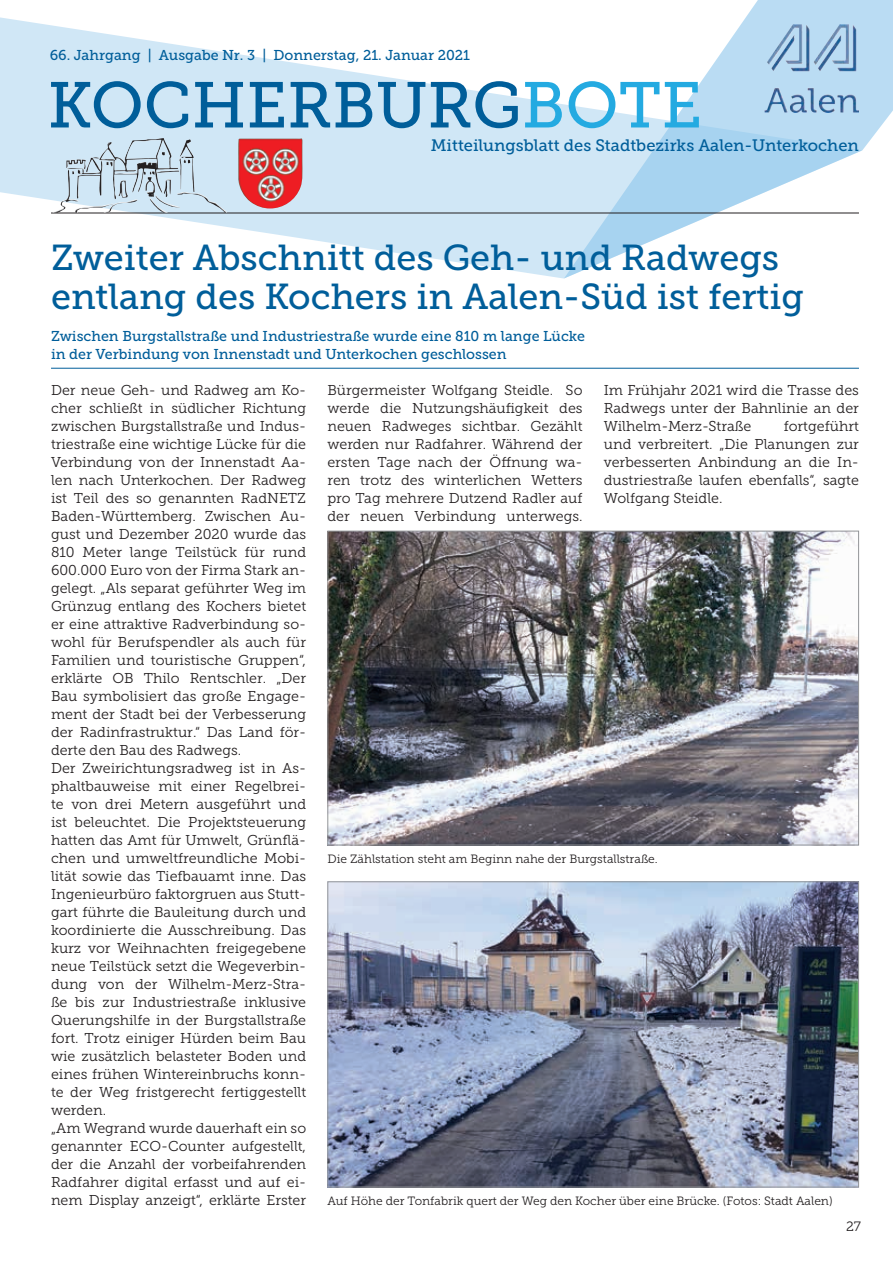
<style>
.page{position:relative;width:893px;height:1263px;background:#fff}
.page>*{position:absolute;margin:0;border:0;box-sizing:border-box;transform-origin:0 0}
.t1{font:64.5px "Museo Slab 500";color:#005e9a}
.t2{font:36px/39px "Museo Slab 500";color:#005e9a}
.t3{font:16.5px "Museo Slab 500";color:#005e9a}
.t4{font:14.25px/18px "Museo Slab 300";color:#231f20;text-align:justify}
.t5{font:14.25px/18px "Museo Slab 500";color:#005e9a}
.t6{font:13.5px "Museo Slab 300";color:#231f20}
.t7{font:12px "Museo Slab 300";color:#231f20}
.s1{color:#24aae1}
</style>
<div class="page">
<svg style="left:0;top:17px;width:564px;height:262px;fill:#d0e7f6"></svg>
<svg style="left:564px;top:0;width:329px;height:279px"></svg>
<img style="left:831px;top:24px;width:25px;height:47px">
<hr style="left:51px;top:213px;width:808px;height:1px;background:#231f20">
<img style="left:238px;top:138px;width:65px;height:70px">
<img style="left:99px;top:138px;width:87px;height:61px">
<hr style="left:51px;top:368px;width:808px;height:1px;background:#005e9a">
<img style="left:329px;top:533px;width:528px;height:310px">
<div style="left:327px;top:531px;width:532px;height:314px;border:1px solid #939598"></div>
<img style="left:329px;top:883px;width:528px;height:302px">
<div style="left:327px;top:881px;width:532px;height:306px;border:1px solid #939598"></div>
<p class="t5" style="left:50px;top:46px;width:422px">66. Jahrgang | Ausgabe Nr. 3 | Donnerstag, 21. Januar 2021</p>
<h1 class="t1" style="left:48px;top:69px;width:656px">KOCHERBURG<span class="s1">BOTE</span></h1>
<p class="t3" style="left:431px;top:136px;width:430px">Mitteilungsblatt des Stadtbezirks Aalen-Unterkochen</p>
<h2 class="t2" style="left:51px;top:239px;width:754px">Zweiter Abschnitt des Geh- und Radwegs entlang des Kochers in Aalen-Süd ist fertig</h2>
<p class="t5" style="left:51px;top:327px;width:536px">Zwischen Burgstallstraße und Industriestraße wurde eine 810 m lange Lücke in der Verbindung von Innenstadt und Unterkochen geschlossen</p>
<p class="t4" style="left:51px;top:381px;width:257px;text-align:left">Der neue Geh- und Radweg am Ko&shy;cher schließt in südlicher Richtung zwischen Burgstallstraße und Indus&shy;triestraße eine wichtige Lücke für die Verbindung von der Innenstadt Aa&shy;len nach Unterkochen. Der Radweg ist Teil des so genannten RadNETZ Baden-Württemberg. Zwischen Au&shy;gust und Dezember 2020 wurde das 810 Meter lange Teilstück für rund 600.000 Euro von der Firma Stark an&shy;gelegt. „Als separat geführter Weg im Grünzug entlang des Kochers bietet er eine attraktive Radverbindung so&shy;wohl für Berufspendler als auch für Familien und touristische Gruppen“, erklärte OB Thilo Rentschler. „Der Bau symbolisiert das große Engage&shy;ment der Stadt bei der Verbesserung der Radinfrastruktur.“ Das Land för&shy;derte den Bau des Radwegs.<br>Der Zweirichtungsradweg ist in As&shy;phaltbauweise mit einer Regelbrei&shy;te von drei Metern ausgeführt und ist beleuchtet. Die Projektsteuerung hatten das Amt für Umwelt, Grünflä&shy;chen und umweltfreundliche Mobi&shy;lität sowie das Tiefbauamt inne. Das Ingenieurbüro faktorgruen aus Stutt&shy;gart führte die Bauleitung durch und koordinierte die Ausschreibung. Das kurz vor Weihnachten freigegebene neue Teilstück setzt die Wegeverbin&shy;dung von der Wilhelm-Merz-Stra&shy;ße bis zur Industriestraße inklusive Querungshilfe in der Burgstallstraße fort. Trotz einiger Hürden beim Bau wie zusätzlich belasteter Boden und eines frühen Wintereinbruchs konn&shy;te der Weg fristgerecht fertiggestellt werden.<br>„Am Wegrand wurde dauerhaft ein so genannter ECO-Counter aufgestellt, der die Anzahl der vorbeifahrenden Radfahrer digital erfasst und auf ei&shy;nem Display anzeigt“, erklärte Erster</p>
<p class="t4" style="left:327px;top:381px;width:257px">Bürgermeister Wolfgang Steidle. So werde die Nutzungshäufigkeit des neuen Radweges sichtbar. Gezählt werden nur Radfahrer. Während der ersten Tage nach der Öffnung wa&shy;ren trotz des winterlichen Wetters pro Tag mehrere Dutzend Radler auf der neuen Verbindung unterwegs.</p>
<p class="t4" style="left:604px;top:381px;width:257px">Im Frühjahr 2021 wird die Trasse des Radwegs unter der Bahnlinie an der Wilhelm-Merz-Straße</p>
<p class="t4" style="left:604px;top:417px;width:257px;text-indent:180px">fortgeführt und verbreitert. „Die Planungen zur verbesserten Anbindung an die In&shy;dustriestraße laufen ebenfalls“, sagte Wolfgang Steidle.</p>
<p class="t7" style="left:327px;top:853px;width:332px">Die Zählstation steht am Beginn nahe der Burgstallstraße.</p>
<p class="t7" style="left:327px;top:1195px;width:507px">Auf Höhe der Tonfabrik quert der Weg den Kocher über eine Brücke. (Fotos: Stadt Aalen)</p>
<p class="t6" style="left:846px;top:1218px;width:16px">27</p>
</div>
